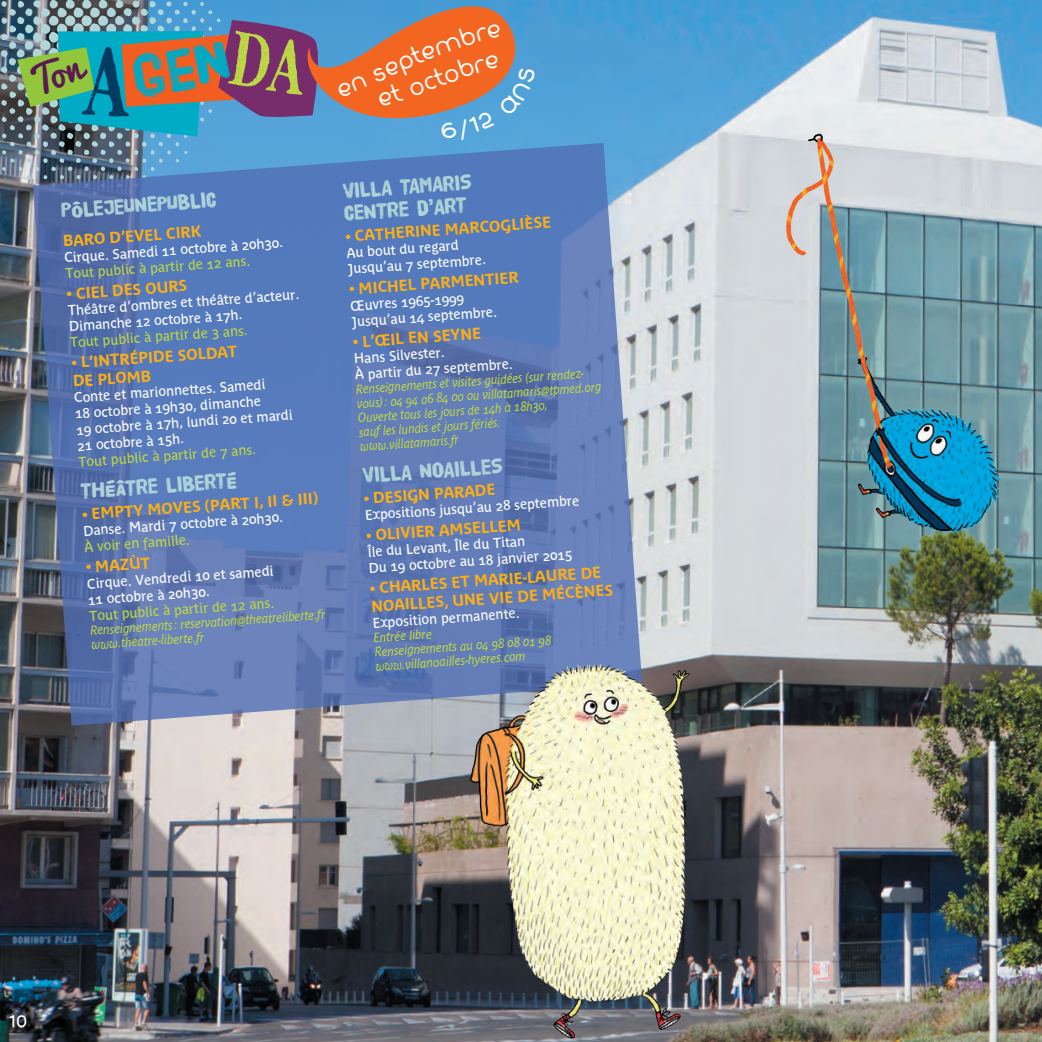
<style>
.page{position:relative;width:1042px;height:1042px;background:#fff}
.page>*{position:absolute;margin:0;border:0;box-sizing:border-box;transform-origin:0 0}
.t1{font:22.75px "Fabada";color:#fff}
.t2{font:22.4px/22.4px "HVD Poster";color:#b0d5d9}
.t3{font:21px "Fabada";color:#fff}
.t4{font:700 15.22px/18.2px "Parisine Plus";color:#faaf18}
.t5{font:13.65px/16.1px "Parisine Plus";color:#fff}
.t6{font:13.65px "Parisine Plus";color:#bcd646}
.t7{font:italic 12.78px/14.3px "Parisine Plus";color:#bcd646;scale:.88 1}
.t8{font:italic 12.78px/14.3px "Parisine Plus";color:#bcd646;scale:.9 1}
</style>
<div class="page">
<img style="left:0;top:0;width:1042px;height:1042px">
<img style="left:0;top:0;width:222px;height:197px">
<svg style="left:33px;top:143px;width:402px;height:582px;background:#5a78b1"></svg>
<img style="left:435px;top:104px;width:600px;height:938px">
<svg style="left:17px;top:0;width:518px;height:141px;background:#818185"></svg>
<h1 class="t1" style="left:404px;top:74px;width:54px;rotate:-20deg">octo</h1>
<h2 class="t2" style="left:60px;top:200px;width:157px;rotate:-4deg">PÔLEJEUNEPUBLIC</h2>
<p class="t4" style="left:63px;top:232px;width:140px;rotate:-4deg">BARO D’EVEL CIRK</p>
<p class="t5" style="left:64px;top:249px;width:221px;rotate:-4deg">Cirque. Samedi 11 octobre à 20h30.</p>
<p class="t6" style="left:65px;top:266px;width:187px;rotate:-4deg">Tout public à partir de 12 ans.</p>
<p class="t4" style="left:66px;top:285px;width:122px;rotate:-4deg">• CIEL DES OURS</p>
<p class="t5" style="left:67px;top:302px;width:233px;rotate:-4deg">Théâtre d’ombres et théâtre d’acteur.<br>Dimanche 12 octobre à 17h.</p>
<p class="t6" style="left:70px;top:335px;width:179px;rotate:-4deg">Tout public à partir de 3 ans.</p>
<p class="t4" style="left:71px;top:354px;width:167px;rotate:-4deg">• L’INTRÉPIDE SOLDAT<br>DE PLOMB</p>
<p class="t5" style="left:74px;top:389px;width:218px;rotate:-4deg">Conte et marionnettes. Samedi<br>18 octobre à 19h30, dimanche<br>19 octobre à 17h, lundi 20 et mardi<br>21 octobre à 15h.</p>
<p class="t6" style="left:78px;top:454px;width:179px;rotate:-4deg">Tout public à partir de 7 ans.</p>
<h2 class="t2" style="left:80px;top:480px;width:159px;rotate:-4deg">THÉÂTRE LIBERTÉ</h2>
<p class="t4" style="left:82px;top:505px;width:238px;rotate:-4deg">• EMPTY MOVES (PART I, II &amp; III)</p>
<p class="t5" style="left:83px;top:523px;width:202px;rotate:-4deg">Danse. Mardi 7 octobre à 20h30.</p>
<p class="t6" style="left:84px;top:539px;width:107px;rotate:-4deg">À voir en famille.</p>
<p class="t4" style="left:85px;top:558px;width:62px;rotate:-4deg">• MAZÙt</p>
<p class="t5" style="left:87px;top:575px;width:188px;rotate:-4deg">Cirque. Vendredi 10 et samedi<br>11 octobre à 20h30.</p>
<p class="t6" style="left:89px;top:608px;width:187px;rotate:-4deg">Tout public à partir de 12 ans.</p>
<p class="t8" style="left:90px;top:623px;width:263px;rotate:-4deg">Renseignements: reservation@theatreliberte.fr www.theatre-liberte.fr</p>
<h2 class="t2" style="left:342px;top:180px;width:131px;rotate:-4deg">VILLA TAMARIS<br>CENTRE D’ART</h2>
<p class="t4" style="left:345px;top:227px;width:207px;rotate:-4deg">• CATHERINE MARCOGLIÈSE</p>
<p class="t5" style="left:346px;top:245px;width:140px;rotate:-4deg">Au bout du regard<br>Jusqu’au 7 septembre.</p>
<p class="t4" style="left:349px;top:280px;width:171px;rotate:-4deg">• MICHEL PARMENTIER</p>
<p class="t5" style="left:350px;top:298px;width:147px;rotate:-4deg">Œuvres 1965-1999<br>Jusqu’au 14 septembre.</p>
<p class="t4" style="left:352px;top:333px;width:130px;rotate:-4deg">• L’ŒIL EN SEYNE</p>
<p class="t5" style="left:354px;top:350px;width:159px;rotate:-4deg">Hans Silvester.<br>À partir du 27 septembre.</p>
<p class="t7" style="left:356px;top:382px;width:280px;rotate:-4deg">Renseignements et visites guidées (sur rendez&shy;vous): 04 94 06 84 00 ou villatamaris@tpmed.org Ouverte tous les jours de 14h à 18h30,<br>sauf les lundis et jours fériés.<br>www.villatamaris.fr</p>
<h2 class="t2" style="left:362px;top:465px;width:142px;rotate:-4deg">VILLA NOAILLES</h2>
<p class="t4" style="left:363px;top:489px;width:31px;rotate:-4deg">• Design</p>
<p class="t4" style="left:433px;top:484px;width:52px;rotate:-4deg">Par ade</p>
<p class="t5" style="left:364px;top:507px;width:216px;rotate:-4deg">Expositions jusqu’au 28 septembre</p>
<p class="t4" style="left:366px;top:526px;width:30px;rotate:-4deg">• Olivier</p>
<p class="t4" style="left:438px;top:521px;width:83px;rotate:-4deg">AMSELLEM</p>
<p class="t5" style="left:367px;top:544px;width:205px;rotate:-4deg">Île du Levant, Île du Titan<br>Du 19 octobre au 18 janvier 2015</p>
<p class="t4" style="left:370px;top:579px;width:244px;rotate:-4deg">• CHARLES ET MARIE-LAU RE DE<br>NOAILLES, UNE VIE DE MÉCÈNES</p>
<p class="t5" style="left:372px;top:615px;width:149px;rotate:-4deg">Exposition permanente.</p>
<p class="t8" style="left:373px;top:630px;width:198px;rotate:-4deg">Entrée libre<br>Renseignements au 04 98 08 01 98 www.villanoailles-hyeres.com</p>
<h3 class="t3" style="left:9px;top:1005px;width:20px">10</h3>
</div>
